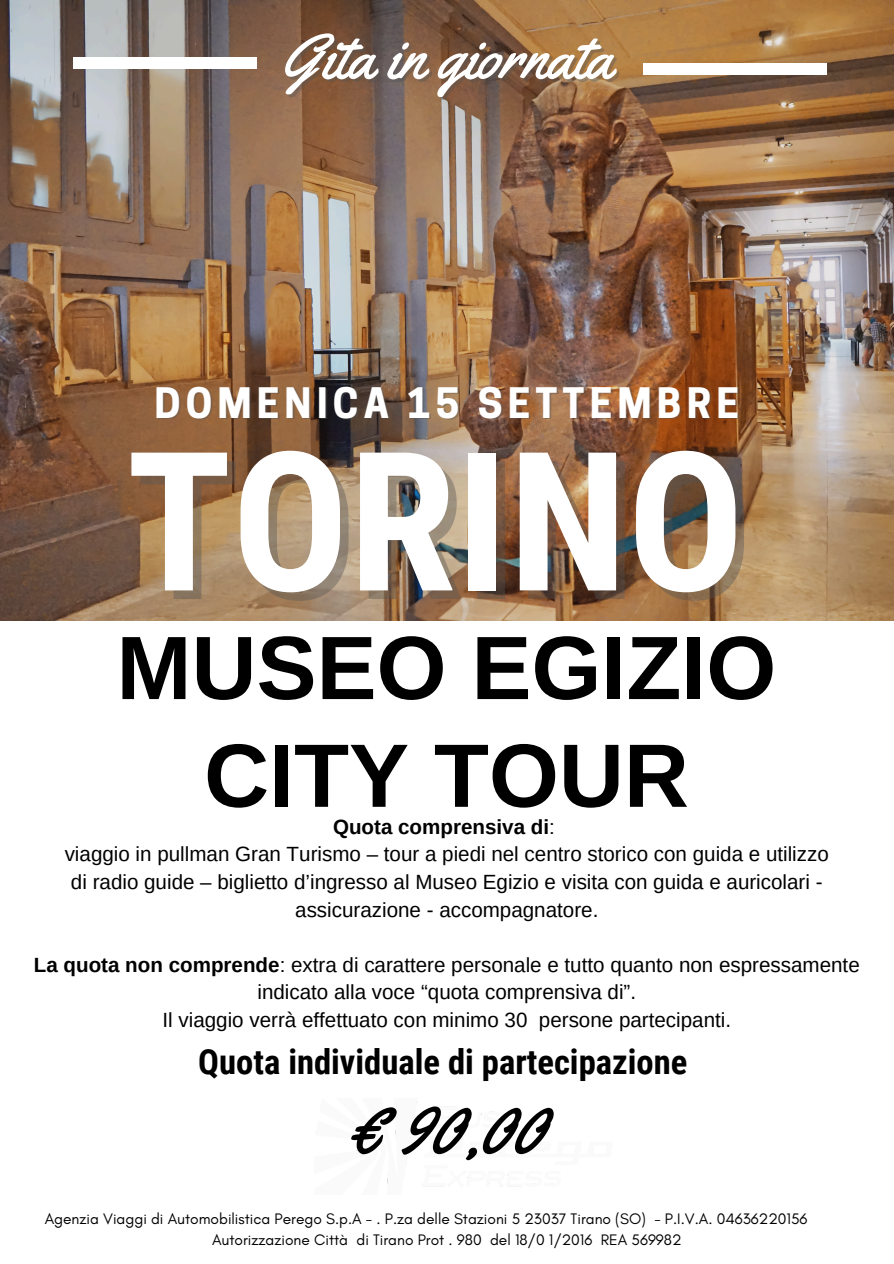
<style>
.page{position:relative;width:894px;height:1264px;background:#fff}
.page>*{position:absolute;margin:0;border:0;box-sizing:border-box;transform-origin:0 0}
.t1{font:700 193.65px "Roboto Condensed";color:#fff}
.t2{font:700 90px/107.7px "Arimo";color:#000;text-align:center}
.t3{font:75px "Yellowtail";color:#000}
.t4{font:63.15px "Yellowtail";color:#fff}
.t5{font:700 39.45px "Cooper Hewitt";letter-spacing:.13em;color:#fff}
.t6{font:700 34.65px "Roboto Condensed";color:#000}
.t7{font:20.55px/27.6px "Arimo";color:#000;text-align:center}
.t8{font:700 20.55px "Arimo";color:#000}
.t9{font:15.45px "Glacial Indifference";color:#000}
.s1{font-weight:400}
.s2{font-weight:700}
</style>
<div class="page">
<img style="left:0;top:0;width:893px;height:620px">
<div style="left:73px;top:57px;width:183px;height:12px;background:#fff"></div>
<div style="left:643px;top:63px;width:183px;height:12px;background:#fff"></div>
<p class="t4" style="left:281px;top:17px;width:331px">Gita in giornata</p>
<h5 class="t5" style="left:154px;top:388px;width:586px">DOMENICA 15 SETTEMBRE</h5>
<h4 class="t1" style="left:127px;top:411px;width:619px">TORINO</h4>
<p class="t2" style="left:116px;top:614px;width:661px">MUSEO EGIZIO<br>CITY TOUR</p>
<p class="t8" style="left:333px;top:815px;width:223px">Quota comprensiva di<span class="s1">:</span></p>
<p class="t7" style="left:65px;top:840px;width:765px">viaggio in pullman Gran Turismo – tour a piedi nel centro storico con guida e utilizzo</p>
<p class="t7" style="left:71px;top:868px;width:753px">di radio guide – biglietto d’ingresso al Museo Egizio e visita con guida e auricolari - assicurazione - accompagnatore.</p>
<h6 class="t7" style="left:34px;top:950px;width:827px"><span class="s2">La quota non comprende</span>: extra di carattere personale e tutto quanto non espressamente indicato alla voce “quota comprensiva di”.</h6>
<h3 class="t7" style="left:162px;top:1006px;width:570px">Il viaggio verrà effettuato con minimo 30 persone partecipanti.</h3>
<h2 class="t6" style="left:198px;top:1041px;width:490px">Quota individuale di partecipazione</h2>
<p class="t3" style="left:348px;top:1080px;width:197px">€ 90,00</p>
<p class="t9" style="left:45px;top:1208px;width:764px">Agenzia Viaggi di Automobilistica Perego S.p.A - . P.za delle Stazioni 5 23037 Tirano (SO) - P.I.V.A. 04636220156</p>
<p class="t9" style="left:212px;top:1230px;width:471px">Autorizzazione Città di Tirano Prot . 980 del 18/0 1/2016 REA 569982</p>
</div>
